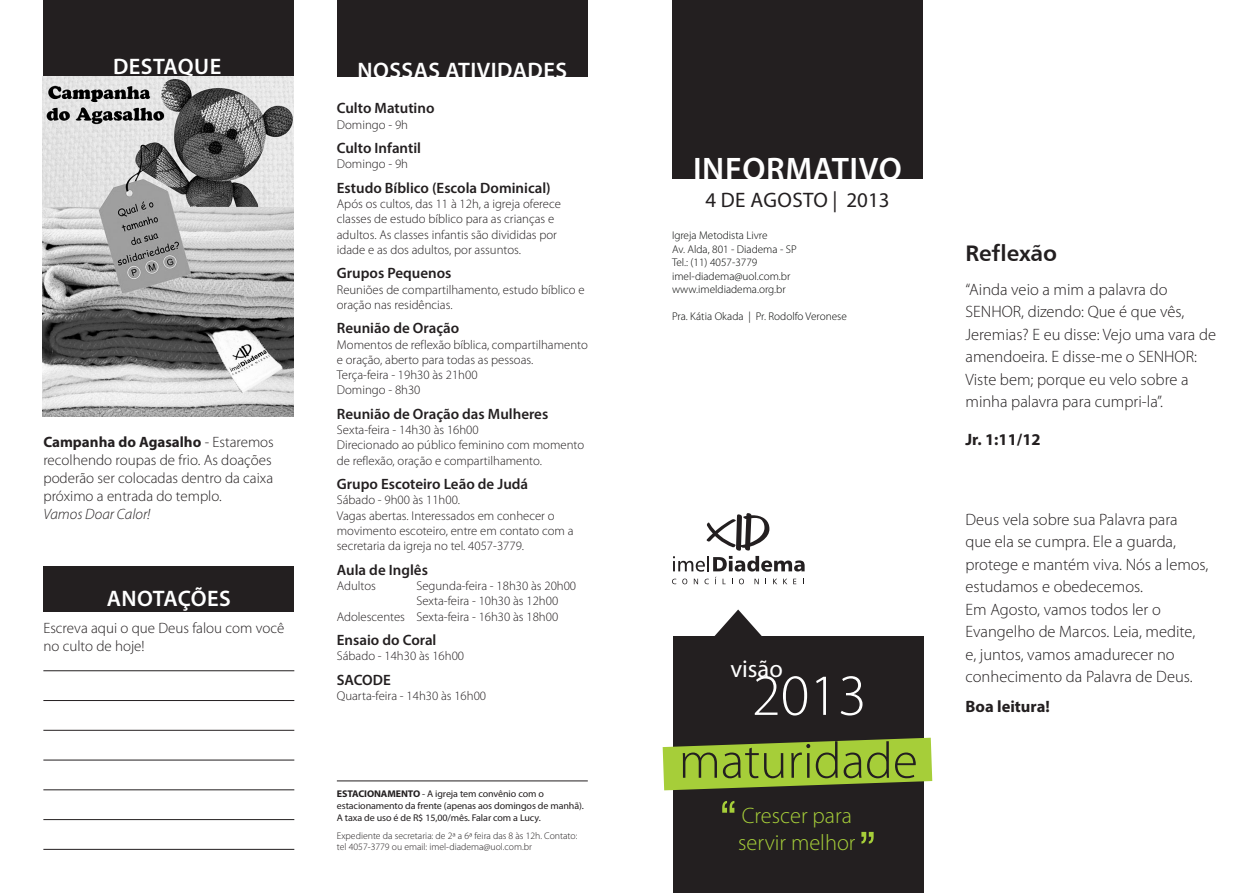
<style>
.page{position:relative;width:1259px;height:893px;background:#fff}
.page>*{position:absolute;margin:0;border:0;box-sizing:border-box;transform-origin:0 0}
.t1{font:300 58.65px "Myriad Pro";color:#fff}
.t2{font:52.8px "Shruti";color:#a6ce39}
.t3{font:300 51.45px "Myriad Pro";color:#231f20}
.t4{font:600 32.7px "Myriad Pro";letter-spacing:.02em;color:#fff}
.t5{font:24.45px "Myriad Pro";color:#fff}
.t6{font:600 22.5px "Myriad Pro";letter-spacing:.02em;color:#fff}
.título{font:22.5px "Humanist 777 BT Bold B";color:#231f20}
.t7{font:300 22.35px/26.8px "Myriad Pro";color:#a6ce39}
.t8{font:21px "Myriad Pro";letter-spacing:.005em;color:#231f20}
.texto{font:300 16.5px/22.5px "Myriad Pro";color:#231f20}
.texto-2{font:700 16.5px "Myriad Pro";color:#231f20}
.sub_atividades{font:600 15px "Myriad Pro";color:#231f20}
.texto-3{font:300 15px/18px "Myriad Pro";color:#231f20}
.texto-4{font:italic 300 15px "Myriad Pro";color:#231f20}
.texto-5{font:300 12.75px/15.3px "Myriad Pro";color:#231f20}
.t9{font:300 11.25px "Myriad Pro";color:#040504}
.texto-6{font:9.75px/11.7px "Myriad Pro";letter-spacing:-.01em;color:#231f20}
.texto_10_light{font:300 9.75px/11.7px "Myriad Pro";color:#231f20}
.s1{font-weight:700}
</style>
<div class="page">
<div style="left:672px;top:0;width:251px;height:179px;background:#231f20"></div>
<svg style="left:672px;top:513px;width:132px;height:71px"></svg>
<div style="left:673px;top:637px;width:250px;height:256px;background:#231f20"></div>
<svg style="left:702px;top:609px;width:72px;height:28px"></svg>
<svg style="left:662px;top:738px;width:270px;height:52px"></svg>
<hr style="left:337px;top:781px;width:251px;height:1px;background:#231f20">
<div style="left:337px;top:0;width:251px;height:77px;background:#231f20"></div>
<hr style="left:43px;top:670px;width:251px;height:1px;background:#231f20">
<hr style="left:43px;top:700px;width:251px;height:1px;background:#231f20">
<hr style="left:43px;top:730px;width:251px;height:1px;background:#231f20">
<hr style="left:43px;top:760px;width:251px;height:1px;background:#231f20">
<hr style="left:43px;top:790px;width:251px;height:1px;background:#231f20">
<hr style="left:43px;top:819px;width:251px;height:1px;background:#231f20">
<hr style="left:43px;top:849px;width:251px;height:1px;background:#231f20">
<div style="left:43px;top:567px;width:251px;height:45px;background:#231f20"></div>
<div style="left:43px;top:0;width:250px;height:77px;background:#231f20"></div>
<img style="left:43px;top:77px;width:250px;height:339px">
<p class="t6" style="left:113px;top:52px;width:110px">DESTAQUE</p>
<p class="texto-3" style="left:43px;top:433px;width:232px"><span class="s1">Campanha do Agasalho</span> - Estaremos recolhendo roupas de frio. As doações poderão ser colocadas dentro da caixa próximo a entrada do templo.</p>
<p class="texto-4" style="left:43px;top:506px;width:109px">Vamos Doar Calor!</p>
<p class="t6" style="left:107px;top:584px;width:126px">ANOTAÇÕES</p>
<p class="texto-3" style="left:43px;top:619px;width:242px">Escreva aqui o que Deus falou com você no culto de hoje!</p>
<p class="t6" style="left:357px;top:56px;width:211px">NOSSAS ATIVIDADES</p>
<p class="sub_atividades" style="left:337px;top:99px;width:99px">Culto Matutino</p>
<p class="texto-5" style="left:337px;top:117px;width:73px">Domingo - 9h</p>
<p class="sub_atividades" style="left:337px;top:138px;width:86px">Culto Infantil</p>
<p class="texto-5" style="left:337px;top:157px;width:73px">Domingo - 9h</p>
<p class="sub_atividades" style="left:337px;top:178px;width:215px">Estudo Bíblico (Escola Dominical)</p>
<p class="texto-5" style="left:337px;top:196px;width:225px">Após os cultos, das 11 à 12h, a igreja oferece classes de estudo bíblico para as crianças e adultos. As classes infantis são divididas por idade e as dos adultos, por assuntos.</p>
<p class="sub_atividades" style="left:337px;top:264px;width:116px">Grupos Pequenos</p>
<p class="texto-5" style="left:337px;top:282px;width:249px">Reuniões de compartilhamento, estudo bíblico e oração nas residências.</p>
<p class="sub_atividades" style="left:337px;top:319px;width:124px">Reunião de Oração</p>
<p class="texto-5" style="left:337px;top:337px;width:252px">Momentos de reflexão bíblica, compartilhamento e oração, aberto para todas as pessoas.</p>
<p class="texto-5" style="left:337px;top:367px;width:142px">Terça-feira - 19h30 às 21h00</p>
<p class="texto-5" style="left:337px;top:383px;width:85px">Domingo - 8h30</p>
<p class="sub_atividades" style="left:337px;top:404px;width:213px">Reunião de Oração das Mulheres</p>
<p class="texto-5" style="left:337px;top:422px;width:143px">Sexta-feira - 14h30 às 16h00</p>
<p class="texto-5" style="left:337px;top:438px;width:249px">Direcionado ao público feminino com momento de reflexão, oração e compartilhamento.</p>
<p class="sub_atividades" style="left:337px;top:474px;width:193px">Grupo Escoteiro Leão de Judá</p>
<p class="texto-5" style="left:337px;top:493px;width:125px">Sábado - 9h00 às 11h00.</p>
<p class="texto-5" style="left:337px;top:508px;width:238px">Vagas abertas. Interessados em conhecer o movimento escoteiro, entre em contato com a secretaria da igreja no tel. 4057-3779.</p>
<p class="sub_atividades" style="left:337px;top:560px;width:93px">Aula de Inglês</p>
<p class="texto-5" style="left:337px;top:578px;width:41px">Adultos</p>
<p class="texto-5" style="left:416px;top:578px;width:161px">Segunda-feira - 18h30 às 20h00</p>
<p class="texto-5" style="left:416px;top:594px;width:143px">Sexta-feira - 10h30 às 12h00</p>
<p class="texto-5" style="left:337px;top:609px;width:223px">Adolescentes Sexta-feira - 16h30 às 18h00</p>
<p class="sub_atividades" style="left:337px;top:630px;width:101px">Ensaio do Coral</p>
<p class="texto-5" style="left:337px;top:649px;width:129px">Sábado - 14h30 às 16h00</p>
<p class="sub_atividades" style="left:337px;top:670px;width:55px">SACODE</p>
<p class="texto-5" style="left:337px;top:688px;width:151px">Quarta-feira - 14h30 às 16h00</p>
<p class="texto-6" style="left:337px;top:788px;width:249px"><span class="s1">ESTACIONAMENTO</span> - A igreja tem convênio com o estacionamento da frente (apenas aos domingos de manhã).<br>A taxa de uso é de R$ 15,00/mês. Falar com a Lucy.</p>
<p class="texto_10_light" style="left:337px;top:830px;width:242px">Expediente da secretaria: de 2ª a 6ª feira das 8 às 12h. Contato: tel 4057-3779 ou email: imel-diadema@uol.com.br</p>
<p class="t4" style="left:693px;top:149px;width:210px">INFORMATIVO</p>
<p class="t8" style="left:705px;top:187px;width:186px">4 DE AGOSTO | 2013</p>
<p class="t9" style="left:672px;top:230px;width:97px">Igreja Metodista Livre</p>
<p class="t9" style="left:672px;top:243px;width:126px">Av. Alda, 801 - Diadema - SP</p>
<p class="t9" style="left:672px;top:257px;width:87px">Tel.: (11) 4057-3779</p>
<p class="t9" style="left:672px;top:270px;width:120px">imel-diadema@uol.com.br</p>
<p class="t9" style="left:672px;top:284px;width:115px">www.imeldiadema.org.br</p>
<p class="t9" style="left:672px;top:311px;width:176px">Pra. Kátia Okada | Pr. Rodolfo Veronese</p>
<p class="t5" style="left:730px;top:654px;width:54px">visão</p>
<p class="t1" style="left:752px;top:663px;width:116px">2013</p>
<p class="t3" style="left:679px;top:732px;width:241px">maturidade</p>
<p class="t7" style="left:738px;top:802px;width:119px">Crescer para servir melhor</p>
<p class="t2" style="left:720px;top:787px;width:18px">“</p>
<p class="t2" style="left:859px;top:818px;width:18px">”</p>
<p class="título" style="left:965px;top:239px;width:93px">Reflexão</p>
<p class="texto" style="left:965px;top:278px;width:252px">“Ainda veio a mim a palavra do<br>SENHOR, dizendo: Que é que vês,<br>Jeremias? E eu disse: Vejo uma vara de amendoeira. E disse-me o SENHOR:<br>Viste bem; porque eu velo sobre a minha palavra para cumpri-la”.</p>
<p class="texto-2" style="left:965px;top:428px;width:77px">Jr. 1:11/12</p>
<p class="texto" style="left:965px;top:508px;width:244px">Deus vela sobre sua Palavra para<br>que ela se cumpra. Ele a guarda, protege e mantém viva. Nós a lemos, estudamos e obedecemos.</p>
<p class="texto" style="left:965px;top:598px;width:231px">Em Agosto, vamos todos ler o<br>Evangelho de Marcos. Leia, medite, e, juntos, vamos amadurecer no conhecimento da Palavra de Deus.</p>
<p class="texto-2" style="left:965px;top:696px;width:86px">Boa leitura!</p>
</div>
